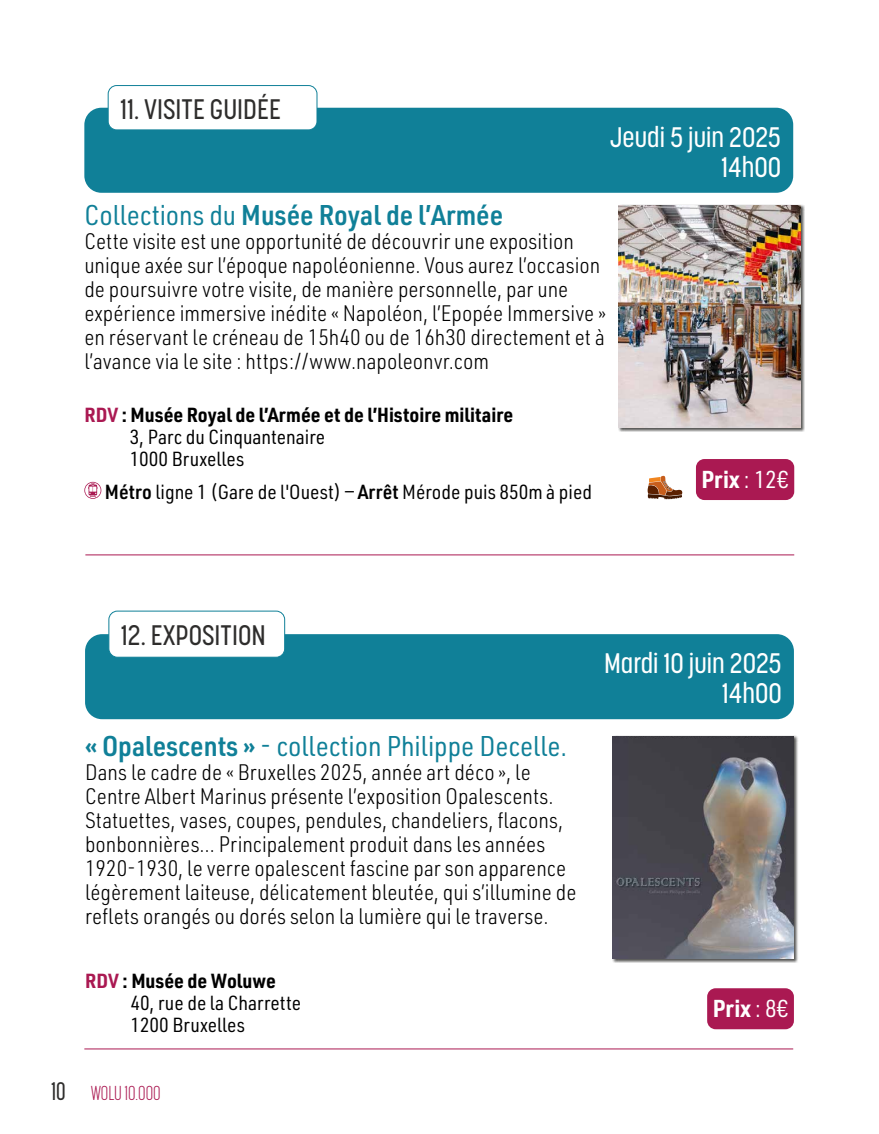
<style>
.page{position:relative;width:879px;height:1134px;background:#fff}
.page>*{position:absolute;margin:0;border:0;box-sizing:border-box;transform-origin:0 0}
.t1{font:28px "URWDIN Semi Cond";color:#108098}
.Date_-_heure{font:500 28px "Korolev Condensed";color:#fff}
.Texte_11{font:600 28px "URWDIN Semi Cond";color:#108098}
.t2{font:500 28px "Korolev Condensed";color:#2e2d2c}
.Prix{font:700 24px "URWDIN Semi Cond";color:#fff}
.Texte_11-2{font:300 22px/24px "URWDIN Semi Cond";color:#000}
.RDV_-_Info{font:20px "URWDIN Semi Cond";color:#000}
.t3{font:700 20px "URWDIN Semi Cond";color:#000}
.t4{font:300 20px "Korolev Compressed";color:#aa1952}
.s1{font-weight:400}
.s2{color:#aa1952}
.s3{font-weight:600}
.s4{font-weight:500;font-size:25.2px;color:#2e2d2c}
</style>
<div class="page">
<hr style="left:85px;top:554px;width:709px;height:1px;background:#aa1952">
<div style="left:84px;top:108px;width:709px;height:85px;background:#108098;border-radius:17px"></div>
<div style="left:108px;top:86px;width:209px;height:44px;background:#fff;border-radius:9px"></div>
<div style="left:108px;top:85px;width:209px;height:45px;border:1px solid #108098;border-radius:9px"></div>
<svg style="left:84px;top:482px;width:17px;height:17px"></svg>
<hr style="left:84px;top:1048px;width:709px;height:1px;background:#aa1952">
<div style="left:696px;top:459px;width:98px;height:41px;background:#aa1952;border-radius:9px"></div>
<svg style="left:647px;top:475px;width:36px;height:24px"></svg>
<div style="left:85px;top:634px;width:709px;height:85px;background:#108098;border-radius:17px"></div>
<div style="left:109px;top:611px;width:176px;height:46px;background:#fff;border-radius:9px"></div>
<div style="left:108px;top:611px;width:177px;height:47px;border:1px solid #108098;border-radius:9px"></div>
<div style="left:707px;top:988px;width:87px;height:41px;background:#aa1952;border-radius:9px"></div>
<div style="left:618px;top:204px;width:186px;height:228px;background:#1d1d1b;opacity:.75"></div>
<img style="left:619px;top:205px;width:181px;height:223px">
<div style="left:612px;top:735px;width:186px;height:228px;background:#1d1d1b;opacity:.75"></div>
<img style="left:612px;top:736px;width:182px;height:223px">
<p class="t2" style="left:120px;top:93px;width:162px">11. VISITE GUIDÉE</p>
<p class="Date_-_heure" style="left:610px;top:120px;width:173px">Jeudi 5 juin 2025</p>
<p class="Date_-_heure" style="left:721px;top:150px;width:62px">14h00</p>
<p class="Texte_11" style="left:84px;top:196px;width:420px"><span class="s1">Collections du</span> Musée Royal de l’Armée</p>
<p class="Texte_11-2" style="left:84px;top:229px;width:523px">Cette visite est une opportunité de découvrir une exposition unique axée sur l’époque napoléonienne. Vous aurez l’occasion de poursuivre votre visite, de manière personnelle, par une expérience immersive inédite « Napoléon, l’Epopée Immersive » en réservant le créneau de 15h40 ou de 16h30 directement et à l’avance via le site : https://www.napoleonvr.com</p>
<p class="t3" style="left:84px;top:401px;width:430px"><span class="s2">RDV</span> : Musée Royal de l’Armée et de l’Histoire militaire</p>
<p class="RDV_-_Info" style="left:130px;top:423px;width:197px">3, Parc du Cinquantenaire</p>
<p class="RDV_-_Info" style="left:130px;top:445px;width:116px">1000 Bruxelles</p>
<p class="RDV_-_Info" style="left:105px;top:479px;width:488px"><span class="s3">Métro</span> ligne 1 (Gare de l'Ouest) — <span class="s3">Arrêt</span> Mérode puis 850m à pied</p>
<p class="t2" style="left:121px;top:619px;width:147px">12. EXPOSITION</p>
<p class="Prix" style="left:701px;top:462px;width:88px">Prix <span class="s1">: 12€</span></p>
<p class="t1" style="left:85px;top:728px;width:484px"><span class="s3">« Opalescents »</span> - collection Philippe Decelle.</p>
<p class="Texte_11-2" style="left:85px;top:760px;width:493px">Dans le cadre de « Bruxelles 2025, année art déco », le Centre Albert Marinus présente l’exposition Opalescents.<br>Statuettes, vases, coupes, pendules, chandeliers, flacons, bonbonnières… Principalement produit dans les années 1920-1930, le verre opalescent fascine par son apparence légèrement laiteuse, délicatement bleutée, qui s’illumine de reflets orangés ou dorés selon la lumière qui le traverse.</p>
<p class="t3" style="left:85px;top:967px;width:192px"><span class="s2">RDV</span> : Musée de Woluwe</p>
<p class="RDV_-_Info" style="left:130px;top:990px;width:172px">40, rue de la Charrette</p>
<p class="RDV_-_Info" style="left:130px;top:1012px;width:116px">1200 Bruxelles</p>
<p class="t4" style="left:51px;top:1082px;width:111px"><span class="s4">10</span> WOLU 10.000</p>
<p class="Date_-_heure" style="left:604px;top:647px;width:179px">Mardi 10 juin 2025</p>
<p class="Date_-_heure" style="left:722px;top:677px;width:62px">14h00</p>
<p class="Prix" style="left:713px;top:992px;width:77px">Prix <span class="s1">: 8€</span></p>
</div>
